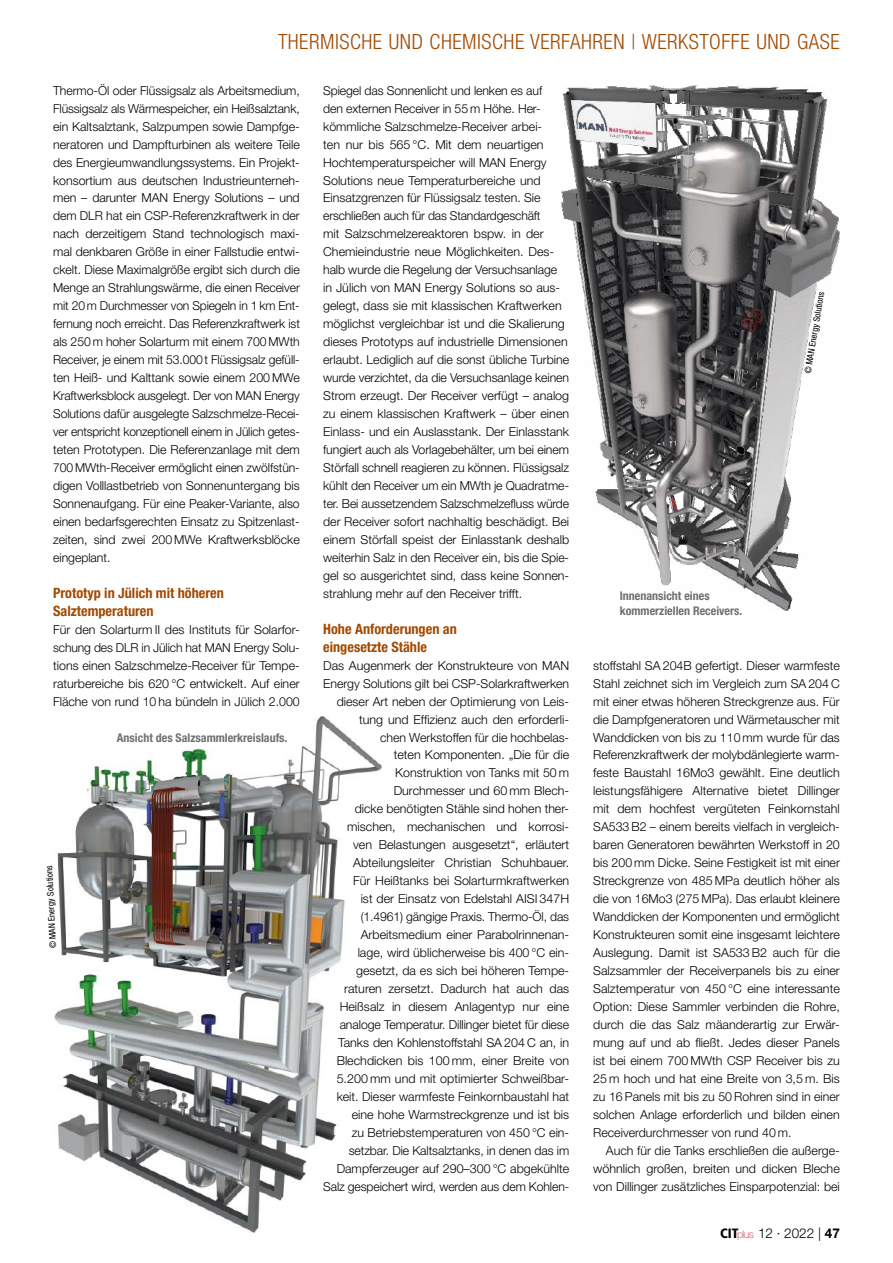
<style>
.page{position:relative;width:893px;height:1263px;background:#fff}
.page>*{position:absolute;margin:0;border:0;box-sizing:border-box;transform-origin:0 0}
.t1{font:300 condensed 21px "Helvetica Neue LT Std";letter-spacing:.025em;color:#a24901}
.t2{font:700 condensed 14.25px/18px "Helvetica Neue LT Std";color:#a24901}
.t3{font:300 13.5px "Helvetica Neue LT Std";color:#000}
.t4{font:300 12.3px/18px "Helvetica Neue LT Std";color:#000;text-align:justify}
.t5{font:700 condensed 12px/15px "Helvetica Neue LT Std";color:#706f6f}
.t6{font:condensed 9px "Helvetica Neue LT Std";color:#000}
.s1{font-family:"Frutiger LT Std";font-weight:900;font-stretch:condensed}
.s2{font-weight:100;font-size:10.65px;color:#ce1531}
.s3{font-weight:700}
</style>
<div class="page">
<img style="left:561px;top:85px;width:279px;height:525px">
<img style="left:54px;top:716px;width:327px;height:516px">
<h1 class="t1" style="left:278px;top:29px;width:22px">THERMISCHE</h1>
<h1 class="t1" style="left:389px;top:29px;width:12px">UND</h1>
<h1 class="t1" style="left:430px;top:29px;width:23px">CHEMISCHE</h1>
<h1 class="t1" style="left:530px;top:29px;width:22px">VERFAHREN</h1>
<h1 class="t1" style="left:631px;top:29px;width:38px">| WERKSTOFFE</h1>
<h1 class="t1" style="left:756px;top:29px;width:12px">UND</h1>
<h1 class="t1" style="left:797px;top:29px;width:21px">GASE</h1>
<p class="t4" style="left:53px;top:81px;width:248px">Thermo-Öl oder Flüssigsalz als Arbeitsmedium, Flüssigsalz als Wärmespeicher, ein Heißsalztank, ein Kaltsalztank, Salzpumpen sowie Dampfge&shy;neratoren und Dampfturbinen als weitere Teile des Energieumwandlungssystems. Ein Projekt&shy;konsortium aus deutschen Industrieunterneh&shy;men – darunter MAN Energy Solutions – und dem DLR hat ein CSP-Referenzkraftwerk in der nach derzeitigem Stand technologisch maxi&shy;mal denkbaren Größe in einer Fallstudie entwi&shy;ckelt. Diese Maximalgröße ergibt sich durch die Menge an Strahlungswärme, die einen Receiver mit 20 m Durchmesser von Spiegeln in 1 km Ent&shy;fernung noch erreicht. Das Referenzkraftwerk ist als 250 m hoher Solarturm mit einem 700 MWth Receiver, je einem mit 53.000 t Flüssigsalz gefüll&shy;ten Heiß- und Kalttank sowie einem 200 MWe Kraftwerksblock ausgelegt. Der von MAN Energy Solutions dafür ausgelegte Salzschmelze-Recei&shy;ver entspricht konzeptionell einem in Jülich getes&shy;teten Prototypen. Die Referenzanlage mit dem 700 MWth-Receiver ermöglicht einen zwölfstün&shy;digen Volllastbetrieb von Sonnenuntergang bis Sonnenaufgang. Für eine Peaker-Variante, also einen bedarfsgerechten Einsatz zu Spitzenlast&shy;zeiten, sind zwei 200 MWe Kraftwerksblöcke eingeplant.</p>
<p class="t2" style="left:53px;top:583px;width:172px">Prototyp in Jülich mit höheren<br>Salztemperaturen</p>
<p class="t4" style="left:53px;top:620px;width:248px">Für den Solarturm II des Instituts für Solarfor&shy;schung des DLR in Jülich hat MAN Energy Solu&shy;tions einen Salzschmelze-Receiver für Tempe&shy;raturbereiche bis 620 °C entwickelt. Auf einer Fläche von rund 10 ha bündeln in Jülich 2.000</p>
<p class="t5" style="left:117px;top:729px;width:172px">Ansicht des Salzsammlerkreislaufs.</p>
<p class="t6" style="left:48px;top:948px;width:84px;rotate:-93deg">© MAN Energy Solutions</p>
<p class="t4" style="left:323px;top:81px;width:248px;text-align:left">Spiegel das Sonnenlicht und lenken es auf<br>den externen Receiver in 55 m Höhe. Her&shy;kömmliche Salzschmelze-Receiver arbei-<br>ten nur bis 565 °C. Mit dem neuartigen Hochtemperaturspeicher will MAN Energy Solutions neue Temperaturbereiche und Einsatzgrenzen für Flüssigsalz testen. Sie erschließen auch für das Standardgeschäft<br>mit Salzschmelzereaktoren bspw. in der Chemieindustrie neue Möglichkeiten. Des&shy;halb wurde die Regelung der Versuchsanlage in Jülich von MAN Energy Solutions so aus&shy;gelegt, dass sie mit klassischen Kraftwerken möglichst vergleichbar ist und die Skalierung dieses Prototyps auf industrielle Dimensionen erlaubt. Lediglich auf die sonst übliche Turbine wurde verzichtet, da die Versuchsanlage keinen Strom erzeugt. Der Receiver verfügt – analog zu einem klassischen Kraftwerk – über einen Einlass- und ein Auslasstank. Der Einlasstank fungiert auch als Vorlagebehälter, um bei einem Störfall schnell reagieren zu können. Flüssigsalz kühlt den Receiver um ein MWth je Quadratme&shy;ter. Bei aussetzendem Salzschmelzefluss würde der Receiver sofort nachhaltig beschädigt. Bei einem Störfall speist der Einlasstank deshalb weiterhin Salz in den Receiver ein, bis die Spie&shy;gel so ausgerichtet sind, dass keine Sonnen&shy;strahlung mehr auf den Receiver trifft.</p>
<p class="t2" style="left:323px;top:619px;width:135px">Hohe Anforderungen an eingesetzte Stähle</p>
<p class="t4" style="left:323px;top:656px;width:248px;text-align:right">Das Augenmerk der Konstrukteure von MAN Energy Solutions gilt bei CSP-Solarkraftwerken dieser Art neben der Optimierung von Leis&shy;tung und Effizienz auch den erforderli-<br>chen Werkstoffen für die hochbelas-<br>teten Komponenten. „Die für die<br>Konstruktion von Tanks mit 50 m Durchmesser und 60 mm Blech-<br>dicke benötigten Stähle sind hohen ther&shy;mischen, mechanischen und korrosi-<br>ven Belastungen ausgesetzt“, erläutert Abteilungsleiter Christian Schuhbauer.<br>Für Heißtanks bei Solarturmkraftwerken<br>ist der Einsatz von Edelstahl AISI 347H (1.4961) gängige Praxis. Thermo-Öl, das Arbeitsmedium einer Parabolrinnenan-<br>lage, wird üblicherweise bis 400 °C ein&shy;gesetzt, da es sich bei höheren Tempe&shy;raturen zersetzt. Dadurch hat auch das Heißsalz in diesem Anlagentyp nur eine analoge Temperatur. Dillinger bietet für diese Tanks den Kohlenstoffstahl SA 204 C an, in Blechdicken bis 100 mm, einer Breite von 5.200 mm und mit optimierter Schweißbar&shy;keit. Dieser warmfeste Feinkornbaustahl hat eine hohe Warmstreckgrenze und ist bis<br>zu Betriebstemperaturen von 450 °C ein&shy;setzbar. Die Kaltsalztanks, in denen das im Dampferzeuger auf 290–300 °C abgekühlte Salz gespeichert wird, werden aus dem Kohlen-</p>
<p class="t4" style="left:593px;top:656px;width:248px">stoffstahl SA 204B gefertigt. Dieser warmfeste Stahl zeichnet sich im Vergleich zum SA 204 C mit einer etwas höheren Streckgrenze aus. Für die Dampfgeneratoren und Wärmetauscher mit Wanddicken von bis zu 110 mm wurde für das Referenzkraftwerk der molybdänlegierte warm&shy;feste Baustahl 16Mo3 gewählt. Eine deutlich leistungsfähigere Alternative bietet Dillinger mit dem hochfest vergüteten Feinkornstahl SA533 B2 – einem bereits vielfach in vergleich&shy;baren Generatoren bewährten Werkstoff in 20 bis 200 mm Dicke. Seine Festigkeit ist mit einer Streckgrenze von 485 MPa deutlich höher als die von 16Mo3 (275 MPa). Das erlaubt kleinere Wanddicken der Komponenten und ermöglicht Konstrukteuren somit eine insgesamt leichtere Auslegung. Damit ist SA533 B2 auch für die Salzsammler der Receiverpanels bis zu einer Salztemperatur von 450 °C eine interessante Option: Diese Sammler verbinden die Rohre, durch die das Salz mäanderartig zur Erwär&shy;mung auf und ab fließt. Jedes dieser Panels ist bei einem 700 MWth CSP Receiver bis zu 25 m hoch und hat eine Breite von 3,5 m. Bis zu 16 Panels mit bis zu 50 Rohren sind in einer solchen Anlage erforderlich und bilden einen Receiverdurchmesser von rund 40 m.</p>
<p class="t6" style="left:802px;top:373px;width:84px;rotate:-80deg">© MAN Energy Solutions</p>
<p class="t5" style="left:620px;top:588px;width:124px">Innenansicht eines kommerziellen Receivers.</p>
<p class="t4" style="left:593px;top:1141px;width:248px;text-indent:13px">Auch für die Tanks erschließen die außerge&shy;wöhnlich großen, breiten und dicken Bleche von Dillinger zusätzliches Einsparpotenzial: bei</p>
<p class="t3" style="left:720px;top:1224px;width:121px"><span class="s1">CIT</span><span class="s2">plus</span> 12 · 2022 | <span class="s3">47</span></p>
</div>
